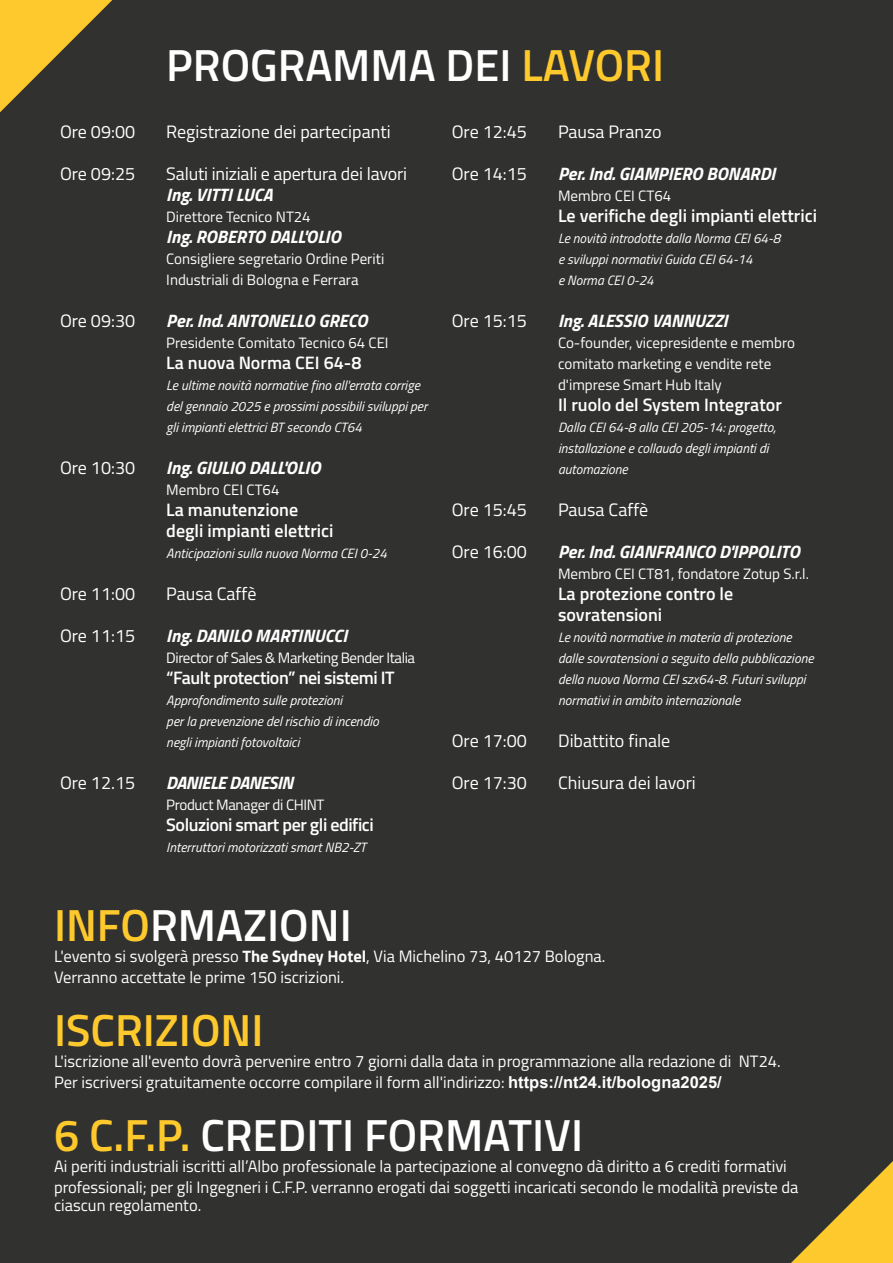
<style>
.page{position:relative;width:893px;height:1263px;background:#313130}
.page>*{position:absolute;margin:0;border:0;box-sizing:border-box;transform-origin:0 0}
.t1{font:600 45px "Titillium Web";color:#fff}
.t2{font:600 45px "Titillium Web";color:#fec92c}
.t3{font:18px "Titillium Web";color:#fff}
.t4{font:italic 700 18px "Titillium Web";color:#fff}
.t5{font:600 18px/21px "Titillium Web";color:#fff}
.t6{font:600 18px "Titillium Web";letter-spacing:-.025em;color:#fff}
.t7{font:italic 700 18px "Titillium Web";letter-spacing:-.025em;color:#fff}
.t8{font:16.5px/21px "Titillium Web";color:#fff}
.t9{font:15px/21px "Titillium Web";color:#fff}
.t10{font:15px "Titillium Web";letter-spacing:-.03em;color:#fff}
.t11{font:15px "Titillium Web";letter-spacing:-.025em;color:#fff}
.t12{font:italic 13.5px/21px "Titillium Web";color:#fff}
.s1{color:#fec92c}
.s2{font-weight:700}
.s3{font-family:"Arial";font-weight:700}
</style>
<div class="page">
<svg style="left:0;top:0;width:112px;height:112px"></svg>
<svg style="left:791px;top:1161px;width:102px;height:102px"></svg>
<p class="t3" style="left:60px;top:119px;width:77px">Ore 09:00</p>
<p class="t3" style="left:60px;top:161px;width:77px">Ore 09:25</p>
<p class="t3" style="left:60px;top:308px;width:77px">Ore 09:30</p>
<p class="t3" style="left:60px;top:455px;width:77px">Ore 10:30</p>
<p class="t3" style="left:60px;top:581px;width:77px">Ore 11:00</p>
<p class="t3" style="left:60px;top:623px;width:77px">Ore 11:15</p>
<p class="t3" style="left:60px;top:770px;width:77px">Ore 12.15</p>
<p class="t1" style="left:166px;top:32px;width:499px">PROGRAMMA DEI <span class="s1">LAVORI</span></p>
<p class="t3" style="left:166px;top:119px;width:226px">Registrazione dei partecipanti</p>
<p class="t3" style="left:166px;top:161px;width:242px">Saluti iniziali e apertura dei lavori</p>
<p class="t4" style="left:166px;top:181px;width:108px">Ing. VITTI LUCA</p>
<p class="t9" style="left:166px;top:206px;width:146px">Direttore Tecnico NT24</p>
<p class="t4" style="left:166px;top:223px;width:176px">Ing. ROBERTO DALL'OLIO</p>
<p class="t9" style="left:166px;top:248px;width:219px">Consigliere segretario Ordine Periti<br>Industriali di Bologna e Ferrara</p>
<p class="t4" style="left:166px;top:307px;width:203px">Per. Ind. ANTONELLO GRECO</p>
<p class="t9" style="left:166px;top:332px;width:224px">Presidente Comitato Tecnico 64 CEI</p>
<p class="t5" style="left:166px;top:352px;width:197px">La nuova Norma CEI 64-8</p>
<p class="t12" style="left:166px;top:374px;width:263px">Le ultime novità normative fino all'errata corrige del gennaio 2025 e prossimi possibili sviluppi per gli impianti elettrici BT secondo CT64</p>
<p class="t4" style="left:166px;top:454px;width:156px">Ing. GIULIO DALL'OLIO</p>
<p class="t9" style="left:166px;top:479px;width:115px">Membro CEI CT64</p>
<p class="t5" style="left:166px;top:499px;width:169px">La manutenzione degli impianti elettrici</p>
<p class="t12" style="left:166px;top:542px;width:222px">Anticipazioni sulla nuova Norma CEI 0-24</p>
<p class="t3" style="left:166px;top:581px;width:92px">Pausa Caffè</p>
<p class="t4" style="left:166px;top:622px;width:182px">Ing. DANILO MARTINUCCI</p>
<p class="t10" style="left:166px;top:647px;width:250px">Director of Sales &amp; Marketing Bender Italia</p>
<p class="t6" style="left:166px;top:664px;width:230px">“Fault protection” nei sistemi IT</p>
<p class="t12" style="left:166px;top:689px;width:214px">Approfondimento sulle protezioni<br>per la prevenzione del rischio di incendio</p>
<p class="t12" style="left:166px;top:731px;width:135px">negli impianti fotovoltaici</p>
<p class="t7" style="left:166px;top:769px;width:128px">DANIELE DANESIN</p>
<p class="t11" style="left:166px;top:794px;width:160px">Product Manager di CHINT</p>
<p class="t6" style="left:166px;top:811px;width:209px">Soluzioni smart per gli edifici</p>
<p class="t12" style="left:166px;top:836px;width:201px">Interruttori motorizzati smart NB2-ZT</p>
<p class="t3" style="left:452px;top:119px;width:77px">Ore 12:45</p>
<p class="t3" style="left:452px;top:161px;width:77px">Ore 14:15</p>
<p class="t3" style="left:452px;top:308px;width:77px">Ore 15:15</p>
<p class="t3" style="left:452px;top:497px;width:77px">Ore 15:45</p>
<p class="t3" style="left:452px;top:539px;width:77px">Ore 16:00</p>
<p class="t3" style="left:452px;top:728px;width:77px">Ore 17:00</p>
<p class="t3" style="left:452px;top:770px;width:77px">Ore 17:30</p>
<p class="t3" style="left:558px;top:119px;width:105px">Pausa Pranzo</p>
<p class="t4" style="left:558px;top:160px;width:219px">Per. Ind. GIAMPIERO BONARDI</p>
<p class="t9" style="left:558px;top:185px;width:115px">Membro CEI CT64</p>
<p class="t5" style="left:558px;top:205px;width:260px">Le verifiche degli impianti elettrici</p>
<p class="t12" style="left:558px;top:227px;width:224px">Le novità introdotte dalla Norma CEI 64-8 e sviluppi normativi Guida CEI 64-14<br>e Norma CEI 0-24</p>
<p class="t4" style="left:558px;top:307px;width:171px">Ing. ALESSIO VANNUZZI</p>
<p class="t9" style="left:558px;top:332px;width:238px">Co-founder, vicepresidente e membro comitato marketing e vendite rete d'imprese Smart Hub Italy</p>
<p class="t5" style="left:558px;top:394px;width:225px">Il ruolo del System Integrator</p>
<p class="t12" style="left:558px;top:416px;width:219px">Dalla CEI 64-8 alla CEI 205-14: progetto, installazione e collaudo degli impianti di automazione</p>
<p class="t3" style="left:558px;top:497px;width:92px">Pausa Caffè</p>
<p class="t4" style="left:558px;top:538px;width:243px">Per. Ind. GIANFRANCO D'IPPOLITO</p>
<p class="t9" style="left:558px;top:563px;width:252px">Membro CEI CT81, fondatore Zotup S.r.l.</p>
<p class="t5" style="left:558px;top:583px;width:177px">La protezione contro le sovratensioni</p>
<p class="t12" style="left:558px;top:626px;width:257px">Le novità normative in materia di protezione dalle sovratensioni a seguito della pubblicazione della nuova Norma CEI szx64-8. Futuri sviluppi normativi in ambito internazionale</p>
<p class="t3" style="left:558px;top:728px;width:114px">Dibattito finale</p>
<p class="t3" style="left:558px;top:770px;width:139px">Chiusura dei lavori</p>
<p class="t1" style="left:54px;top:891px;width:299px"><span class="s1">INFO</span>RMAZIONI</p>
<p class="t8" style="left:54px;top:945px;width:553px">L'evento si svolgerà presso <span class="s2">The Sydney Hotel</span>, Via Michelino 73, 40127 Bologna.</p>
<p class="t8" style="left:54px;top:966px;width:292px">Verranno accettate le prime 150 iscrizioni.</p>
<p class="t2" style="left:54px;top:996px;width:211px">ISCRIZIONI</p>
<p class="t8" style="left:54px;top:1050px;width:728px">L'iscrizione all'evento dovrà pervenire entro 7 giorni dalla data in programmazione alla redazione di NT24.<br>Per iscriversi gratuitamente occorre compilare il form all'indirizzo: <span class="s3">https://nt24.it/bologna2025/</span></p>
<p class="t1" style="left:54px;top:1101px;width:531px"><span class="s1">6 C.F.P.</span> CREDITI FORMATIVI</p>
<p class="t8" style="left:54px;top:1155px;width:746px">Ai periti industriali iscritti all’Albo professionale la partecipazione al convegno dà diritto a 6 crediti formativi professionali; per gli Ingegneri i C.F.P. verranno erogati dai soggetti incaricati secondo le modalità previste da</p>
<p class="t8" style="left:54px;top:1194px;width:149px">ciascun regolamento.</p>
</div>
